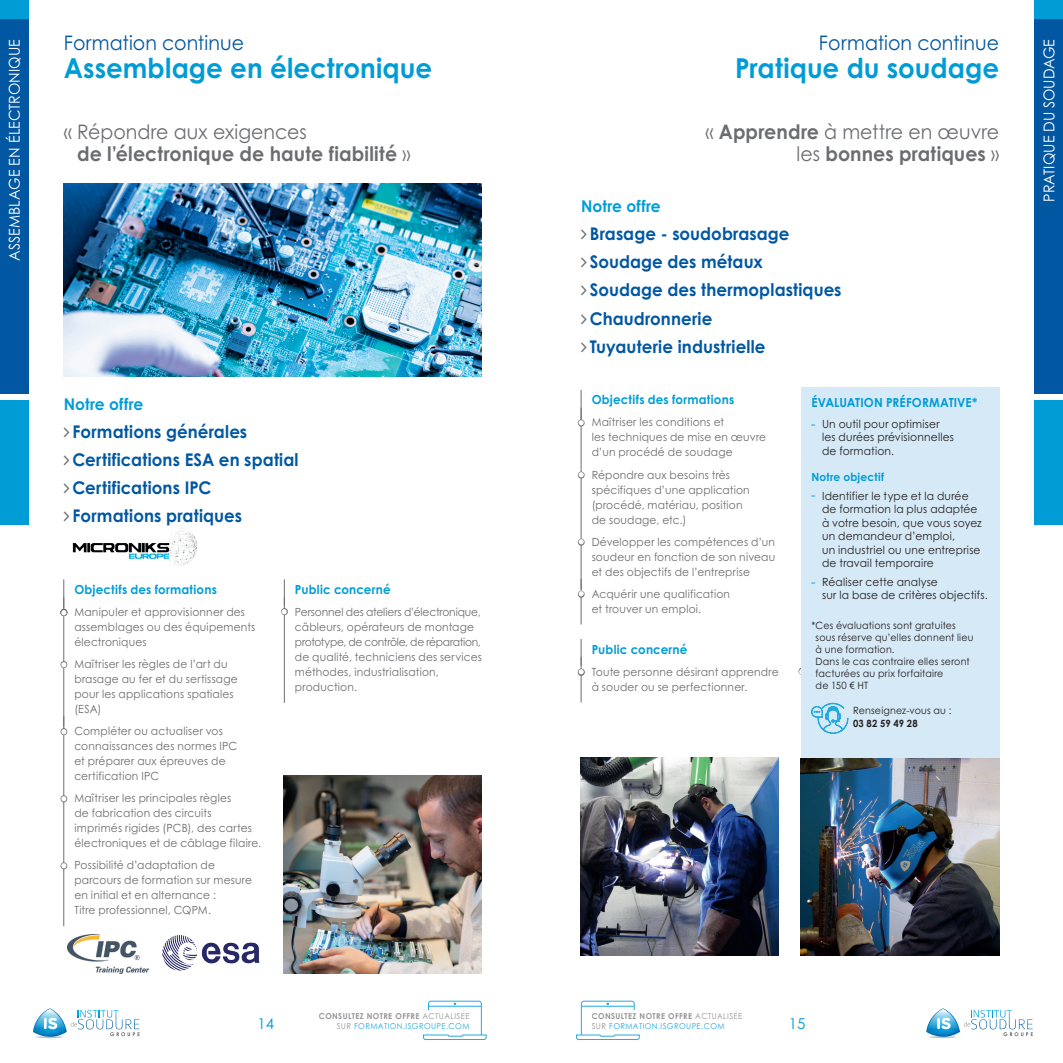
<style>
.page{position:relative;width:1063px;height:1063px;background:#fff}
.page>*{position:absolute;margin:0;border:0;box-sizing:border-box;transform-origin:0 0}
.t1{font:700 27.5px "Century Gothic Pro";color:#009cd6;scale:.95 1}
.t2{font:700 20px/22.5px "Century Gothic Pro";letter-spacing:.005em;color:#6c6d70;scale:.95 1}
.t3{font:20px "Century Gothic Pro";letter-spacing:.005em;color:#0157a2;scale:.95 1}
.t4{font:700 17.5px/28.1px "Century Gothic Pro";letter-spacing:.005em;color:#0157a2;scale:.95 1}
.t5{font:700 16.25px "Century Gothic Pro";letter-spacing:.005em;color:#009cd6;scale:.95 1}
.t6{font:15px "Century Gothic Pro";letter-spacing:.005em;color:#fff;scale:.95 1}
.t7{font:15px "Century Gothic Pro";color:#009cd6}
.t8{font:700 12.5px "Century Gothic Pro";letter-spacing:.015em;color:#009cd6;scale:.95 1}
.t9{font:11.25px/15px "Century Gothic Pro";letter-spacing:.015em;color:#6c6d70;scale:.95 1}
.t10{font:11.25px/13.5px "Century Gothic Pro";letter-spacing:.02em;color:#231f20;scale:.95 1}
.t11{font:700 11.25px "Century Gothic Pro";letter-spacing:.015em;color:#009cd6;scale:.95 1}
.t12{font:10px/12px "Century Gothic Pro";letter-spacing:.02em;color:#231f20;scale:.95 1}
.t13{font:700 10px "Century Gothic Pro";letter-spacing:.025em;color:#231f20;scale:.95 1}
.t14{font:8.12px/9.8px "Century Gothic Pro";letter-spacing:.05em;color:#24aae1;scale:.95 1}
.t15{font:700 8.12px "Century Gothic Pro";letter-spacing:.05em;color:#939598;scale:.95 1}
.s1{font-weight:400}
.s2{font-weight:700;color:#939598}
.s3{color:#939598}
</style>
<div class="page">
<svg style="left:576px;top:1001px;width:64px;height:39px"></svg>
<svg style="left:423px;top:1001px;width:64px;height:39px"></svg>
<div style="left:591px;top:1012px;width:174px;height:18px;background:#fff"></div>
<div style="left:296px;top:1012px;width:174px;height:18px;background:#fff"></div>
<svg style="left:33px;top:1008px;width:107px;height:30px"></svg>
<svg style="left:926px;top:1008px;width:107px;height:30px"></svg>
<div style="left:1035px;top:0;width:28px;height:393px;background:#0157a2"></div>
<div style="left:0;top:0;width:28px;height:393px;background:#0157a2"></div>
<div style="left:0;top:400px;width:28px;height:124px;background:#009cd6"></div>
<div style="left:0;top:0;width:28px;height:19px;background:#009cd6"></div>
<div style="left:1035px;top:0;width:28px;height:19px;background:#009cd6"></div>
<div style="left:1035px;top:400px;width:28px;height:124px;background:#009cd6"></div>
<hr style="left:581px;top:390px;width:1px;height:32px;background:#6c6d70">
<hr style="left:581px;top:408px;width:1px;height:181px;background:#6c6d70">
<hr style="left:581px;top:579px;width:1px;height:46px;background:#6c6d70">
<hr style="left:581px;top:657px;width:1px;height:45px;background:#6c6d70">
<img style="left:580px;top:758px;width:199px;height:197px">
<div style="left:801px;top:387px;width:198px;height:381px;background:#d6e9f7"></div>
<svg style="left:811px;top:703px;width:37px;height:31px"></svg>
<hr style="left:64px;top:579px;width:1px;height:32px;background:#6c6d70">
<hr style="left:64px;top:597px;width:1px;height:130px;background:#6c6d70">
<hr style="left:64px;top:716px;width:1px;height:210px;background:#6c6d70">
<hr style="left:284px;top:597px;width:1px;height:106px;background:#6c6d70">
<img style="left:64px;top:183px;width:418px;height:193px">
<img style="left:73px;top:528px;width:124px;height:37px">
<img style="left:801px;top:758px;width:198px;height:198px">
<img style="left:284px;top:776px;width:197px;height:197px">
<img style="left:67px;top:934px;width:82px;height:39px">
<img style="left:162px;top:935px;width:98px;height:36px">
<svg style="left:580px;top:420px;width:2px;height:6px"></svg>
<svg style="left:580px;top:472px;width:2px;height:6px"></svg>
<svg style="left:580px;top:539px;width:2px;height:6px"></svg>
<svg style="left:580px;top:591px;width:2px;height:6px"></svg>
<svg style="left:580px;top:639px;width:2px;height:36px"></svg>
<svg style="left:63px;top:863px;width:2px;height:6px"></svg>
<svg style="left:283px;top:579px;width:2px;height:35px"></svg>
<h2 class="t3" style="left:64px;top:31px;width:191px">Formation continue</h2>
<h1 class="t1" style="left:64px;top:51px;width:389px">Assemblage en électronique</h1>
<h2 class="t3" style="left:819px;top:31px;width:191px">Formation continue</h2>
<h1 class="t1" style="left:735px;top:51px;width:280px">Pratique du soudage</h1>
<h3 class="t6" style="left:5px;top:261px;width:235px;rotate:-90deg">ASSEMBLAGE EN ÉLECTRONIQUE</h3>
<h3 class="t6" style="left:1040px;top:202px;width:173px;rotate:-90deg">PRATIQUE DU SOUDAGE</h3>
<h2 class="t2" style="left:77px;top:120px;width:352px;text-indent:-13px"><span class="s1">« Répondre aux exigences<br></span>de l’électronique de haute fiabilité <span class="s1">»</span></h2>
<h2 class="t2" style="left:706px;top:120px;width:311px;text-align:right"><span class="s1">«</span> Apprendre <span class="s1">à mettre en œuvre les</span> bonnes pratiques <span class="s1">»</span></h2>
<h3 class="t5" style="left:581px;top:196px;width:85px">Notre offre</h3>
<h3 class="t4" style="left:590px;top:220px;width:266px">Brasage - soudobrasage<br>Soudage des métaux<br>Soudage des thermoplastiques<br>Chaudronnerie<br>Tuyauterie industrielle</h3>
<p class="t8" style="left:592px;top:392px;width:151px">Objectifs des formations</p>
<p class="t9" style="left:592px;top:415px;width:185px">Maîtriser les conditions et<br>les techniques de mise en œuvre d’un procédé de soudage</p>
<p class="t9" style="left:592px;top:467px;width:168px">Répondre aux besoins très spécifiques d’une application (procédé, matériau, position de soudage, etc.)</p>
<p class="t9" style="left:592px;top:534px;width:195px;text-align:justify">Développer les compétences d’un soudeur en fonction de son niveau et des objectifs de l’entreprise</p>
<p class="t9" style="left:592px;top:586px;width:147px">Acquérir une qualification et trouver un emploi.</p>
<p class="t8" style="left:592px;top:641px;width:102px">Public concerné</p>
<p class="t9" style="left:592px;top:664px;width:198px">Toute personne désirant apprendre à souder ou se perfectionner.</p>
<p class="t8" style="left:811px;top:395px;width:176px">ÉVALUATION PRÉFORMATIVE*</p>
<p class="t10" style="left:822px;top:417px;width:140px">Un outil pour optimiser les durées prévisionnelles de formation.</p>
<p class="t11" style="left:811px;top:470px;width:78px">Notre objectif</p>
<p class="t10" style="left:822px;top:489px;width:170px">Identifier le type et la durée de formation la plus adaptée à votre besoin, que vous soyez un demandeur d’emploi,<br>un industriel ou une entreprise de travail temporaire</p>
<p class="t10" style="left:822px;top:575px;width:176px">Réaliser cette analyse<br>sur la base de critères objectifs.</p>
<p class="t12" style="left:816px;top:619px;width:168px;text-indent:-4px">*Ces évaluations sont gratuites sous réserve qu’elles donnent lieu à une formation.<br>Dans le cas contraire elles seront facturées au prix forfaitaire<br>de 150 € HT</p>
<p class="t12" style="left:853px;top:704px;width:105px">Renseignez-vous au :</p>
<p class="t13" style="left:853px;top:717px;width:70px">03 82 59 49 28</p>
<h3 class="t5" style="left:64px;top:394px;width:85px">Notre offre</h3>
<h3 class="t4" style="left:73px;top:417px;width:239px">Formations générales<br>Certifications ESA en spatial<br>Certifications IPC<br>Formations pratiques</h3>
<p class="t8" style="left:295px;top:582px;width:102px">Public concerné</p>
<p class="t9" style="left:295px;top:604px;width:198px">Personnel des ateliers d’électronique, câbleurs, opérateurs de montage prototype, de contrôle, de réparation, de qualité, techniciens des services méthodes, industrialisation, production.</p>
<p class="t8" style="left:74px;top:582px;width:151px">Objectifs des formations</p>
<p class="t9" style="left:74px;top:604px;width:192px">Manipuler et approvisionner des assemblages ou des équipements électroniques</p>
<p class="t9" style="left:74px;top:656px;width:173px">Maîtriser les règles de l’art du brasage au fer et du sertissage pour les applications spatiales (ESA)</p>
<p class="t9" style="left:74px;top:724px;width:173px">Compléter ou actualiser vos connaissances des normes IPC et préparer aux épreuves de certification IPC</p>
<p class="t9" style="left:74px;top:791px;width:198px">Maîtriser les principales règles<br>de fabrication des circuits imprimés rigides (PCB), des cartes électroniques et de câblage filaire.</p>
<p class="t9" style="left:74px;top:858px;width:188px">Possibilité d’adaptation de parcours de formation sur mesure en initial et en alternance :<br>Titre professionnel, CQPM.</p>
<p class="t15" style="left:319px;top:1011px;width:160px">CONSULTEZ NOTRE OFFRE <span class="s1">ACTUALISÉE</span></p>
<p class="t14" style="left:592px;top:1011px;width:160px"><span class="s2">CONSULTEZ NOTRE OFFRE</span> <span class="s3">ACTUALISÉE<br>SUR</span> FORMATION.ISGROUPE.COM</p>
<h3 class="t7" style="left:257px;top:1014px;width:18px">14</h3>
<p class="t14" style="left:337px;top:1021px;width:141px"><span class="s3">SUR</span> FORMATION.ISGROUPE.COM</p>
<h3 class="t7" style="left:789px;top:1014px;width:18px">15</h3>
</div>
